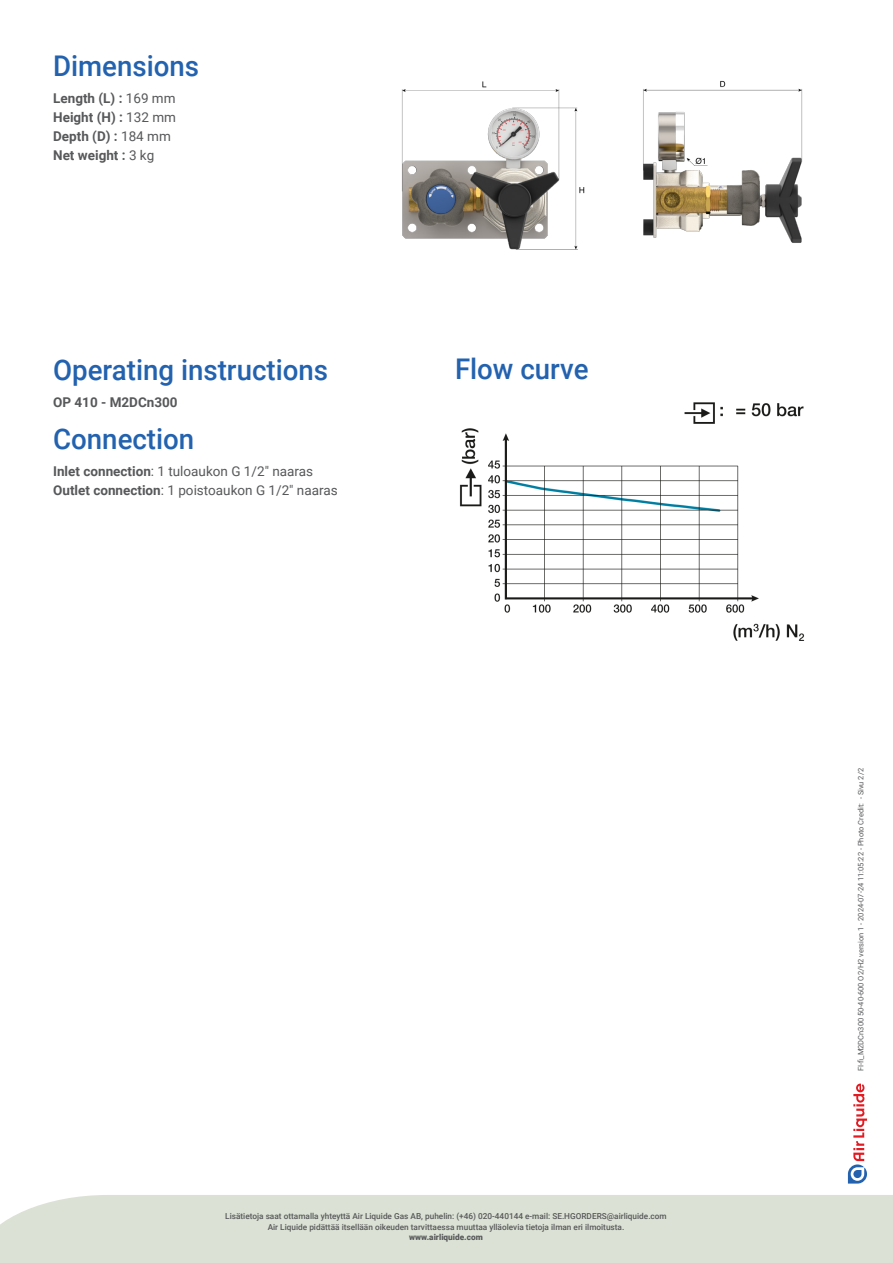
<style>
.page{position:relative;width:893px;height:1263px;background:#fff}
.page>*{position:absolute;margin:0;border:0;box-sizing:border-box;transform-origin:0 0}
.Sous_titre_bleu_Fond_blanc_p_2{font:500 28.5px "Roboto";color:#2362af}
.Paragraphe_solidaire_au_titre__double_co{font:13.5px "Roboto";color:#57585a}
.Descriptif_Noir80_Fond_blanc_p_2{font:700 13.5px/18.9px "Roboto";color:#57585a}
.t1{font:500 8.25px/10.5px "Roboto";color:#57585a;text-align:center}
.t2{font:900 8.25px "Roboto";color:#57585a}
.t3{font:7.5px "Roboto";color:#57585a}
.s1{font-weight:400}
.s2{font-weight:700}
</style>
<div class="page">
<div style="left:0;top:1195px;width:893px;height:68px;background:#dbe1d4"></div>
<svg style="left:848px;top:1083px;width:19px;height:100px"></svg>
<img style="left:402px;top:80px;width:401px;height:170px">
<img style="left:459px;top:402px;width:346px;height:239px">
<p class="Sous_titre_bleu_Fond_blanc_p_2" style="left:53px;top:46px;width:148px">Dimensions</p>
<p class="Descriptif_Noir80_Fond_blanc_p_2" style="left:53px;top:88px;width:124px">Length (L) : <span class="s1">169 mm<br></span>Height (H) : <span class="s1">132 mm<br></span>Depth (D) : <span class="s1">184 mm<br></span>Net weight : <span class="s1">3 kg</span></p>
<p class="Sous_titre_bleu_Fond_blanc_p_2" style="left:53px;top:350px;width:276px">Operating instructions</p>
<p class="Descriptif_Noir80_Fond_blanc_p_2" style="left:53px;top:393px;width:126px">OP 410 - M2DCn300</p>
<p class="Sous_titre_bleu_Fond_blanc_p_2" style="left:53px;top:418px;width:143px">Connection</p>
<p class="Paragraphe_solidaire_au_titre__double_co" style="left:53px;top:462px;width:261px"><span class="s2">Inlet connection</span>: 1 tuloaukon G 1/2" naaras</p>
<p class="Paragraphe_solidaire_au_titre__double_co" style="left:53px;top:481px;width:286px"><span class="s2">Outlet connection</span>: 1 poistoaukon G 1/2" naaras</p>
<p class="Sous_titre_bleu_Fond_blanc_p_2" style="left:455px;top:349px;width:135px">Flow curve</p>
<p class="t1" style="left:225px;top:1211px;width:443px">Lisätietoja saat ottamalla yhteyttä Air Liquide Gas AB, puhelin: (+46) 020-440144 e-mail: SE.HGORDERS@airliquide.com<br>Air Liquide pidättää itsellään oikeuden tarvittaessa muuttaa ylläolevia tietoja ilman eri ilmoitusta.</p>
<p class="t2" style="left:409px;top:1231px;width:75px">www.airliquide.com</p>
<p class="t3" style="left:856px;top:1071px;width:305px;rotate:-90deg">FI-fi_M2DCn300 50-40-600 O2/H2 version 1 - 2024-07-24 11:05:22 - Photo Credit: - Sivu 2/2</p>
</div>
